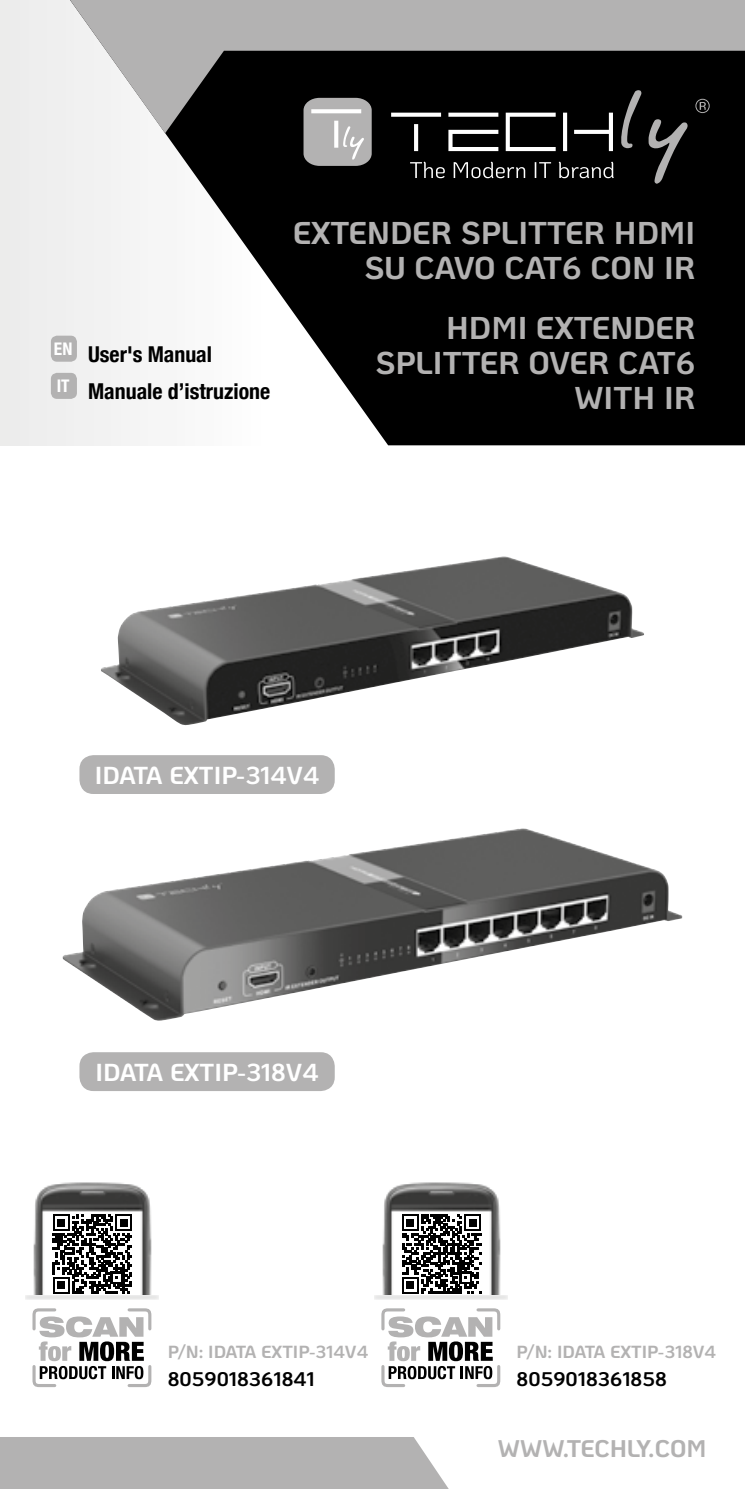
<style>
.page{position:relative;width:745px;height:1489px;background:#fff}
.page>*{position:absolute;margin:0;border:0;box-sizing:border-box;transform-origin:0 0}
.t1{font:700 31.5px/35px "Ko Ho";color:#b3b2b2;text-align:right}
.t2{font:700 24.5px "Ko Ho";color:#fff}
.t3{font:700 24.15px "Ko Ho";color:#b3b2b2}
.t4{font:700 condensed 21.7px/37.1px "Helvetica Neue";color:#000}
.t5{font:700 19.6px "Ko Ho";color:#000}
.t6{font:700 17.5px "Ko Ho";color:#b3b2b2}
</style>
<div class="page">
<img style="left:33px;top:1182px;width:119px;height:112px">
<div style="left:25px;top:1294px;width:134px;height:5px;background:#e6e6e6"></div>
<svg style="left:32px;top:1308px;width:120px;height:79px"></svg>
<div style="left:0;top:1437px;width:448px;height:51px;background:#b3b2b2"></div>
<img style="left:382px;top:1182px;width:119px;height:112px">
<div style="left:374px;top:1294px;width:133px;height:5px;background:#e6e6e6"></div>
<svg style="left:381px;top:1308px;width:120px;height:79px"></svg>
<svg style="left:53px;top:1213px;width:79px;height:80px"></svg>
<svg style="left:401px;top:1213px;width:80px;height:80px"></svg>
<hr style="left:67px;top:0;width:677px;height:1px;background:#b3b2b2">
<img style="left:63px;top:828px;width:619px;height:193px">
<div style="left:79px;top:755px;width:255px;height:39px;background:#b3b2b2;border-radius:14px"></div>
<img style="left:101px;top:556px;width:542px;height:170px">
<div style="left:79px;top:1052px;width:255px;height:38px;background:#b3b2b2;border-radius:14px"></div>
<div style="left:51px;top:335px;width:26px;height:27px;background:#b3b2b2;border-radius:6px"></div>
<div style="left:51px;top:373px;width:26px;height:26px;background:#b3b2b2;border-radius:6px"></div>
<svg style="left:70px;top:133px;width:674px;height:312px;fill:#000"></svg>
<svg style="left:70px;top:0;width:674px;height:133px;background:#656565"></svg>
<svg style="left:414px;top:124px;width:4px;height:27px"></svg>
<svg style="left:391px;top:113px;width:50px;height:4px"></svg>
<svg style="left:448px;top:113px;width:50px;height:38px"></svg>
<svg style="left:505px;top:113px;width:50px;height:38px"></svg>
<svg style="left:562px;top:113px;width:50px;height:38px"></svg>
<svg style="left:621px;top:90px;width:20px;height:58px"></svg>
<svg style="left:648px;top:119px;width:39px;height:65px;background:#383737"></svg>
<svg style="left:303px;top:98px;width:68px;height:68px;background:#b3b2b2"></svg>
<svg style="left:695px;top:99px;width:14px;height:14px"></svg>
<svg style="left:410px;top:161px;width:203px;height:17px;background:#323232"></svg>
<p class="t4" style="left:54px;top:334px;width:218px"><sup>EN</sup> User's Manual<br><sup>IT</sup> Manuale d’istruzione</p>
<p class="t1" style="left:293px;top:216px;width:403px">EXTENDER SPLITTER HDMI<br>SU CAVO CAT6 CON IR</p>
<p class="t1" style="left:375px;top:310px;width:321px">HDMI EXTENDER<br>SPLITTER OVER CAT6<br>WITH IR</p>
<p class="t2" style="left:95px;top:754px;width:226px">IDATA EXTIP-314V4</p>
<p class="t2" style="left:96px;top:1051px;width:224px">IDATA EXTIP-318V4</p>
<p class="t6" style="left:168px;top:1337px;width:202px">P/N: IDATA EXTIP-314V4</p>
<p class="t5" style="left:168px;top:1362px;width:148px">8059018361841</p>
<p class="t6" style="left:516px;top:1337px;width:201px">P/N: IDATA EXTIP-318V4</p>
<p class="t5" style="left:516px;top:1362px;width:152px">8059018361858</p>
<p class="t3" style="left:497px;top:1428px;width:210px">WWW.TECHLY.COM</p>
</div>
